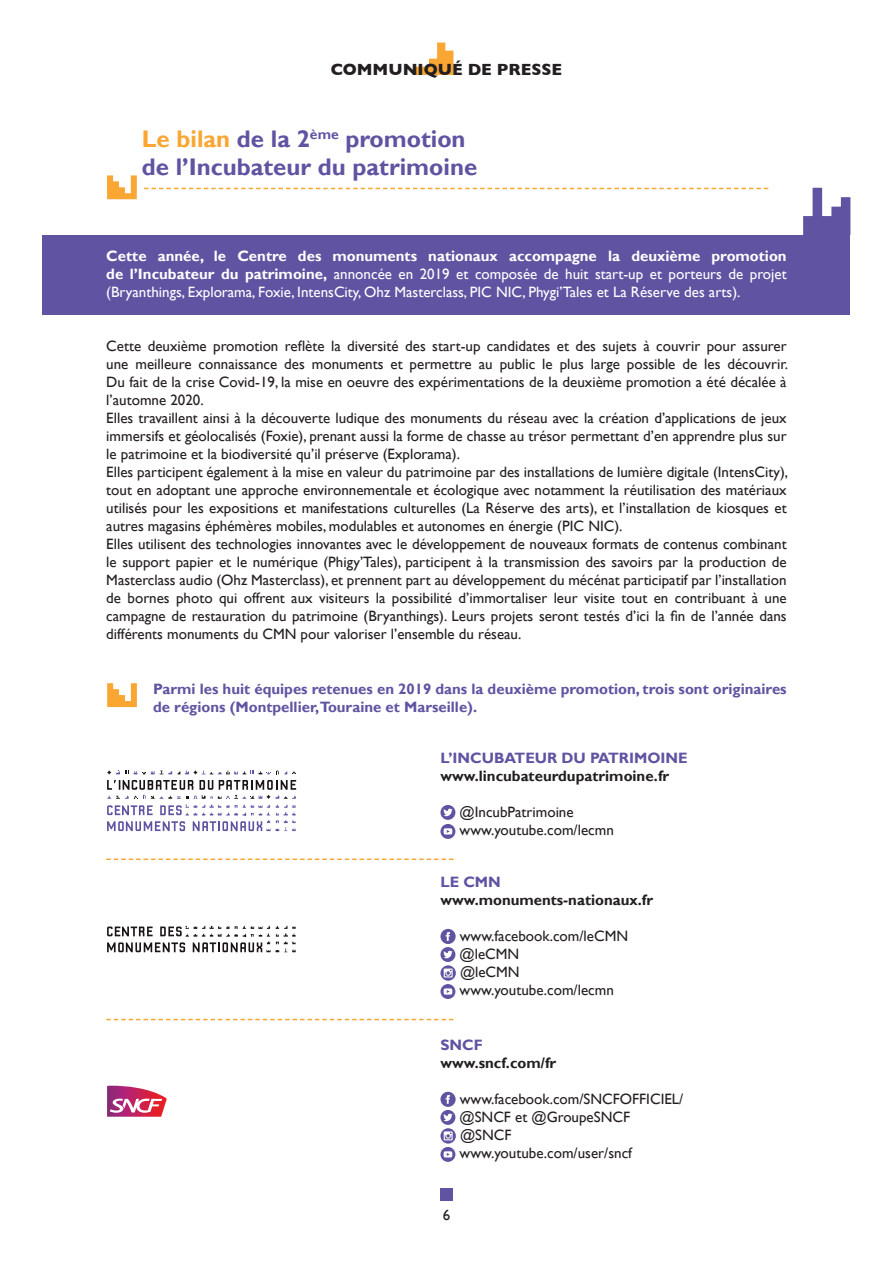
<style>
.page{position:relative;width:893px;height:1263px;background:#fff}
.page>*{position:absolute;margin:0;border:0;box-sizing:border-box;transform-origin:0 0}
.t1{font:700 24px/28.8px "Gill Sans";color:#6053a2}
.t2{font:700 16.5px "Gill Sans";color:#231f20}
.t3{font:15px/18px "Gill Sans";color:#231f20}
.t4{font:15px/18px "Gill Sans";color:#fff;text-align:justify}
.t5{font:700 15px/18px "Gill Sans";color:#6053a2}
.t6{font:700 15px "Gill Sans";color:#231f20}
.s1{color:#faa633}
.s2{font-weight:700}
</style>
<div class="page">
<div style="left:43px;top:235px;width:807px;height:79px;background:#6053a2"></div>
<svg style="left:144px;top:188px;width:624px;height:1px"></svg>
<svg style="left:440px;top:805px;width:15px;height:34px"></svg>
<svg style="left:440px;top:929px;width:16px;height:70px"></svg>
<svg style="left:440px;top:1092px;width:16px;height:70px"></svg>
<svg style="left:107px;top:175px;width:30px;height:24px"></svg>
<svg style="left:107px;top:683px;width:30px;height:24px"></svg>
<svg style="left:107px;top:770px;width:189px;height:61px"></svg>
<svg style="left:107px;top:925px;width:189px;height:27px"></svg>
<svg style="left:106px;top:858px;width:347px;height:2px"></svg>
<svg style="left:106px;top:1019px;width:347px;height:1px"></svg>
<svg style="left:107px;top:1086px;width:60px;height:31px"></svg>
<svg style="left:803px;top:188px;width:47px;height:47px"></svg>
<svg style="left:413px;top:43px;width:40px;height:32px"></svg>
<div style="left:440px;top:1188px;width:12px;height:12px;background:#6053a2"></div>
<p class="t2" style="left:331px;top:56px;width:233px">COMMUNIQUÉ DE PRESSE</p>
<h1 class="t1" style="left:142px;top:125px;width:337px"><span class="s1">Le bilan</span> de la 2<sup>ème</sup> promotion de l’Incubateur du patrimoine</h1>
<p class="t4" style="left:106px;top:247px;width:682px"><span class="s2">Cette année, le Centre des monuments nationaux accompagne la deuxième promotion de l’Incubateur du patrimoine,</span> annoncée en 2019 et composée de huit start-up et porteurs de projet (Bryanthings, Explorama, Foxie, IntensCity, Ohz Masterclass, PIC NIC, Phygi’Tales et La Réserve des arts).</p>
<p class="t3" style="left:106px;top:337px;width:683px">Cette deuxième promotion reflète la diversité des start-up candidates et des sujets à couvrir pour assurer une meilleure connaissance des monuments et permettre au public le plus large possible de les découvrir.<br>Du fait de la crise Covid-19, la mise en oeuvre des expérimentations de la deuxième promotion a été décalée à l’automne 2020.<br>Elles travaillent ainsi à la découverte ludique des monuments du réseau avec la création d’applications de jeux immersifs et géolocalisés (Foxie), prenant aussi la forme de chasse au trésor permettant d’en apprendre plus sur le patrimoine et la biodiversité qu’il préserve (Explorama).<br>Elles participent également à la mise en valeur du patrimoine par des installations de lumière digitale (IntensCity), tout en adoptant une approche environnementale et écologique avec notamment la réutilisation des matériaux utilisés pour les expositions et manifestations culturelles (La Réserve des arts), et l’installation de kiosques et autres magasins éphémères mobiles, modulables et autonomes en énergie (PIC NIC).<br>Elles utilisent des technologies innovantes avec le développement de nouveaux formats de contenus combinant le support papier et le numérique (Phigy’Tales), participent à la transmission des savoirs par la production de Masterclass audio (Ohz Masterclass), et prennent part au développement du mécénat participatif par l’installation de bornes photo qui offrent aux visiteurs la possibilité d’immortaliser leur visite tout en contribuant à une campagne de restauration du patrimoine (Bryanthings). Leurs projets seront testés d’ici la fin de l’année dans différents monuments du CMN pour valoriser l’ensemble du réseau.</p>
<p class="t5" style="left:153px;top:680px;width:635px">Parmi les huit équipes retenues en 2019 dans la deuxième promotion, trois sont originaires de régions (Montpellier,Touraine et Marseille).</p>
<p class="t5" style="left:440px;top:749px;width:249px">L’INCUBATEUR DU PATRIMOINE</p>
<p class="t6" style="left:440px;top:767px;width:230px">www.lincubateurdupatrimoine.fr</p>
<p class="t3" style="left:460px;top:803px;width:156px">@IncubPatrimoine www.youtube.com/lecmn</p>
<p class="t5" style="left:440px;top:873px;width:62px">LE CMN</p>
<p class="t6" style="left:440px;top:891px;width:214px">www.monuments-nationaux.fr</p>
<p class="t3" style="left:460px;top:927px;width:170px">www.facebook.com/leCMN @leCMN<br>@leCMN www.youtube.com/lecmn</p>
<p class="t5" style="left:440px;top:1036px;width:44px">SNCF</p>
<p class="t6" style="left:440px;top:1054px;width:117px">www.sncf.com/fr</p>
<p class="t3" style="left:460px;top:1090px;width:225px">www.facebook.com/SNCFOFFICIEL/ @SNCF et @GroupeSNCF @SNCF www.youtube.com/user/sncf</p>
<p class="t3" style="left:443px;top:1206px;width:9px">6</p>
</div>
